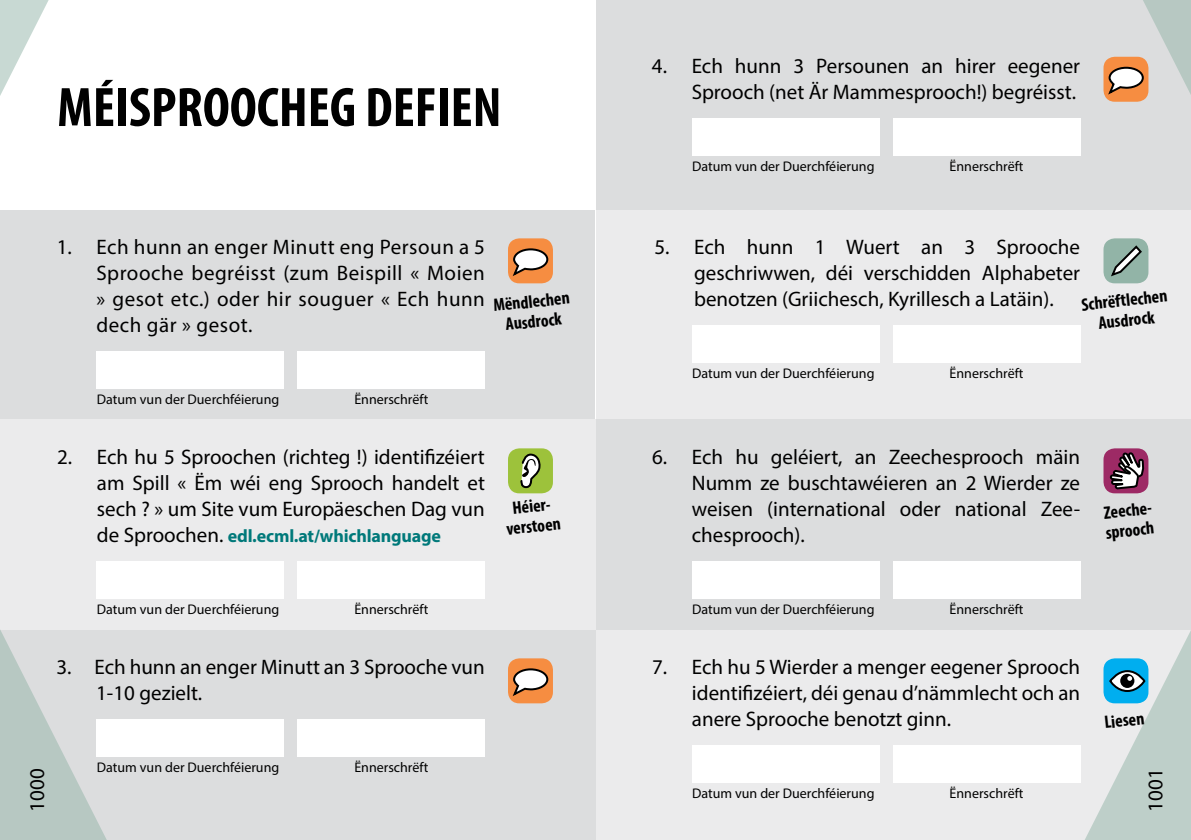
<style>
.page{position:relative;width:1191px;height:840px;background:#fff}
.page>*{position:absolute;margin:0;border:0;box-sizing:border-box;transform-origin:0 0}
.t1{font:700 condensed 56px "Myriad Pro";color:#000}
.t2{font:21px/26px "Myriad Pro";color:#000;text-align:justify}
.t3{font:700 condensed 18px/20px "Myriad Pro";color:#000;text-align:center}
.t4{font:700 18px "Myriad Pro";letter-spacing:-.01em;color:#00797a}
.t5{font:14px "Myriad Pro";color:#000}
.s1{font-weight:400;font-size:21px;color:#000}
</style>
<div class="page">
<div style="left:0;top:629px;width:595px;height:210px;background:#dcddde"></div>
<div style="left:0;top:210px;width:595px;height:210px;background:#dcddde"></div>
<div style="left:0;top:420px;width:595px;height:209px;background:#ebebec"></div>
<div style="left:596px;top:629px;width:595px;height:210px;background:#ebebec"></div>
<div style="left:596px;top:210px;width:595px;height:210px;background:#ebebec"></div>
<div style="left:596px;top:420px;width:595px;height:209px;background:#dcddde"></div>
<div style="left:595px;top:0;width:596px;height:210px;background:#dcddde"></div>
<svg style="left:0;top:561px;width:136px;height:278px"></svg>
<svg style="left:1054px;top:561px;width:137px;height:278px"></svg>
<svg style="left:0;top:0;width:49px;height:96px"></svg>
<div style="left:692px;top:118px;width:187px;height:37px;background:#fff"></div>
<div style="left:893px;top:118px;width:187px;height:37px;background:#fff"></div>
<div style="left:97px;top:351px;width:187px;height:38px;background:#fff"></div>
<div style="left:298px;top:351px;width:187px;height:38px;background:#fff"></div>
<div style="left:97px;top:719px;width:187px;height:37px;background:#fff"></div>
<div style="left:298px;top:719px;width:187px;height:37px;background:#fff"></div>
<div style="left:692px;top:325px;width:187px;height:38px;background:#fff"></div>
<div style="left:893px;top:325px;width:187px;height:38px;background:#fff"></div>
<div style="left:692px;top:561px;width:187px;height:38px;background:#fff"></div>
<div style="left:893px;top:561px;width:187px;height:38px;background:#fff"></div>
<div style="left:692px;top:745px;width:187px;height:37px;background:#fff"></div>
<div style="left:893px;top:745px;width:187px;height:37px;background:#fff"></div>
<div style="left:97px;top:561px;width:187px;height:38px;background:#fff"></div>
<div style="left:298px;top:561px;width:187px;height:38px;background:#fff"></div>
<div style="left:508px;top:238px;width:45px;height:45px;background:#f68d41;border-radius:11px"></div>
<div style="left:508px;top:448px;width:45px;height:45px;background:#9dc23b;border-radius:11px"></div>
<svg style="left:511px;top:248px;width:38px;height:240px"></svg>
<div style="left:508px;top:658px;width:45px;height:45px;background:#f68d41;border-radius:11px"></div>
<svg style="left:511px;top:668px;width:38px;height:36px"></svg>
<div style="left:1103px;top:238px;width:45px;height:45px;background:#92b4a7;border-radius:11px"></div>
<div style="left:1103px;top:57px;width:45px;height:45px;background:#f68d41;border-radius:11px"></div>
<svg style="left:1106px;top:0;width:85px;height:284px"></svg>
<div style="left:1103px;top:658px;width:45px;height:45px;background:#00aeef;border-radius:11px"></div>
<svg style="left:1110px;top:670px;width:34px;height:20px"></svg>
<div style="left:1109px;top:669px;width:36px;height:22px;border:2px solid #000;border-radius:50%"></div>
<div style="left:1120px;top:673px;width:14px;height:14px;background:#000;border-radius:50%"></div>
<svg style="left:1127px;top:675px;width:5px;height:5px"></svg>
<div style="left:1103px;top:448px;width:45px;height:45px;background:#9d2a65;border-radius:11px"></div>
<svg style="left:1109px;top:448px;width:38px;height:46px"></svg>
<h1 class="t1" style="left:57px;top:72px;width:446px">MÉISPROOCHEG DEFIEN</h1>
<p class="t2" style="left:96px;top:233px;width:390px;text-indent:-40px">1. Ech hunn an enger Minutt eng Persoun a 5<br>Sprooche begréisst (zum Beispill « Moien » gesot etc.) oder hir souguer « Ech hunn dech gär » gesot.</p>
<p class="t3" style="left:492px;top:295px;width:78px;rotate:-6deg">Mëndlechen<br>Ausdrock</p>
<p class="t5" style="left:97px;top:391px;width:184px">Datum vun der Duerchféierung</p>
<p class="t5" style="left:354px;top:391px;width:75px">Ënnerschrëft</p>
<p class="t2" style="left:97px;top:443px;width:389px;text-indent:-40px">2. Ech hu 5 Sproochen (richteg !) identifizéiert am Spill « Ëm wéi eng Sprooch handelt et sech ? » um Site vum Europäeschen Dag vun</p>
<p class="t4" style="left:97px;top:524px;width:346px"><span class="s1">de Sproochen.</span> edl.ecml.at/whichlanguage</p>
<p class="t3" style="left:503px;top:498px;width:56px;rotate:-6deg">Héier&shy;verstoen</p>
<p class="t5" style="left:97px;top:600px;width:184px">Datum vun der Duerchféierung</p>
<p class="t5" style="left:354px;top:600px;width:75px">Ënnerschrëft</p>
<p class="t2" style="left:96px;top:653px;width:390px;text-indent:-40px">3. Ech hunn an enger Minutt an 3 Sprooche vun<br>1-10 gezielt.</p>
<p class="t2" style="left:652px;top:52px;width:430px;text-align:right">4. Ech hunn 3 Persounen an hirer eegener<br>Sprooch (net Är Mammesprooch!) begréisst.</p>
<p class="t5" style="left:692px;top:157px;width:184px">Datum vun der Duerchféierung</p>
<p class="t5" style="left:949px;top:157px;width:75px">Ënnerschrëft</p>
<p class="t2" style="left:694px;top:233px;width:387px;text-indent:-40px">5. Ech hunn 1 Wuert an 3 Sprooche geschriwwen, déi verschidden Alphabeter benotzen (Griichesch, Kyrillesch a Latäin).</p>
<p class="t3" style="left:1080px;top:294px;width:88px;rotate:-6deg">Schrëftlechen<br>Ausdrock</p>
<p class="t5" style="left:692px;top:365px;width:184px">Datum vun der Duerchféierung</p>
<p class="t5" style="left:949px;top:365px;width:75px">Ënnerschrëft</p>
<p class="t2" style="left:692px;top:443px;width:390px;text-indent:-40px">6. Ech hu geléiert, an Zeechesprooch mäin Numm ze buschtawéieren an 2 Wierder ze weisen (international oder national Zee&shy;chesprooch).</p>
<p class="t5" style="left:692px;top:600px;width:184px">Datum vun der Duerchféierung</p>
<p class="t5" style="left:949px;top:600px;width:75px">Ënnerschrëft</p>
<p class="t2" style="left:692px;top:653px;width:390px;text-indent:-40px">7. Ech hu 5 Wierder a menger eegener Sprooch identifizéiert, déi genau d’nämmlecht och an anere Sprooche benotzt ginn.</p>
<p class="t3" style="left:1102px;top:502px;width:54px;text-align:left;rotate:-6deg">Zeeche&shy;sprooch</p>
<p class="t3" style="left:1103px;top:711px;width:42px;rotate:-6deg">Liesen</p>
<p class="t5" style="left:97px;top:758px;width:184px">Datum vun der Duerchféierung</p>
<p class="t5" style="left:354px;top:758px;width:75px">Ënnerschrëft</p>
<p class="t2" style="left:24px;top:811px;width:45px;rotate:-90deg">1000</p>
<p class="t2" style="left:1142px;top:811px;width:45px;rotate:-90deg">1001</p>
<p class="t5" style="left:692px;top:784px;width:184px">Datum vun der Duerchféierung</p>
<p class="t5" style="left:949px;top:784px;width:75px">Ënnerschrëft</p>
</div>
